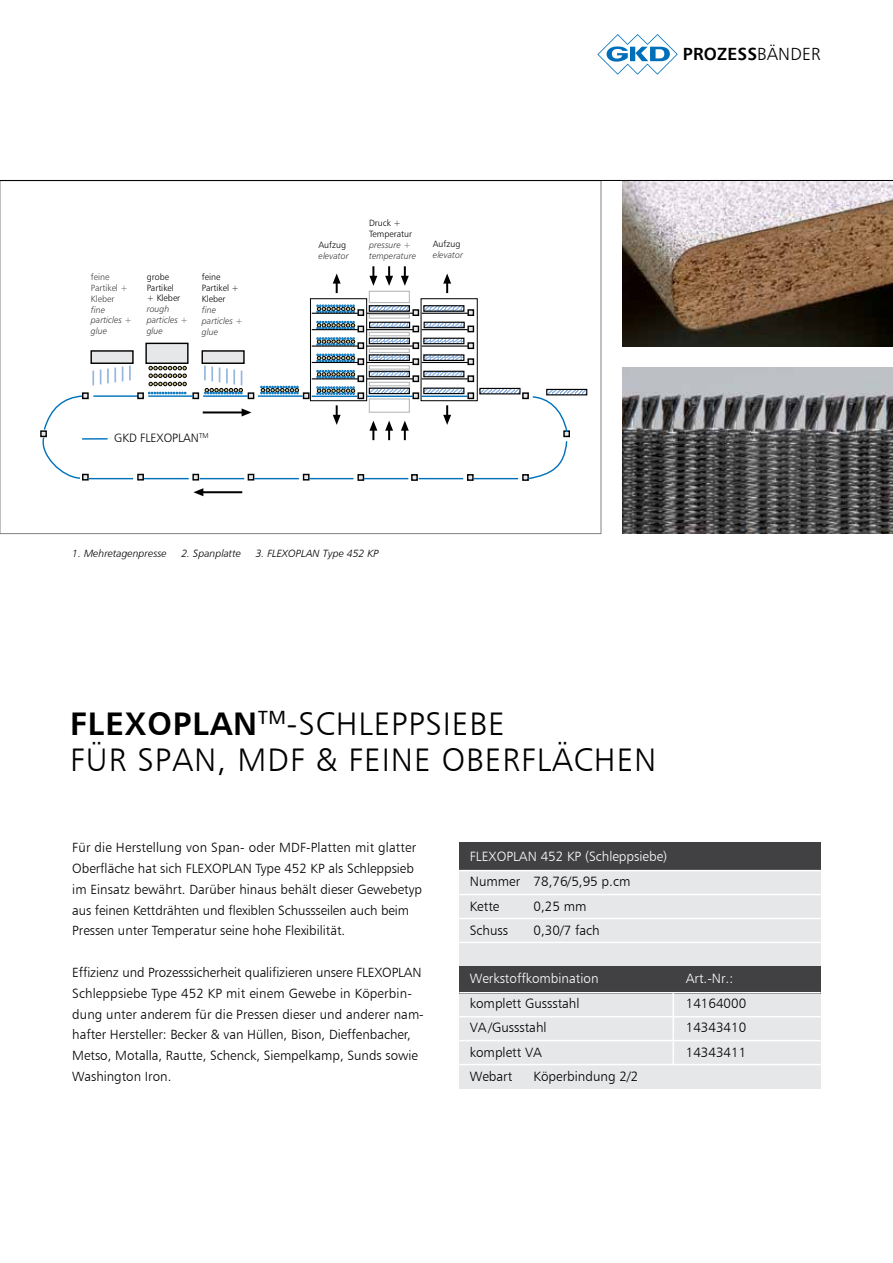
<style>
.page{position:relative;width:893px;height:1263px;background:#fff}
.page>*{position:absolute;margin:0;border:0;box-sizing:border-box;transform-origin:0 0}
.t1{font:32.7px/35.7px "Humanist 777 BT Light B";letter-spacing:.03em;color:#000}
.t2{font:17.55px "Humanist 777 BT Bold B";letter-spacing:.01em;color:#000}
.t3{font:13.5px/24.8px "Humanist 777 BT Light B";color:#000}
.t4{font:13.5px "Humanist 777 BT Light B";color:#fff}
.t5{font:13.35px/20.9px "Humanist 777 BT Light B";color:#000}
.t6{font:12px "Humanist 777 BT Light B";color:#000}
.t7{font:10.5px "Humanist 777 BT Light Italic B";color:#000}
.t8{font:9px/10.8px "Humanist 777 BT Light Italic B";color:#414042}
.t9{font:9px/10.8px "Humanist 777 BT Light B";color:#000}
.t10{font:9px/10.8px "Humanist 777 BT Light B";color:#414042}
.s1{font-family:"Humanist 777 BT Light B"}
.s2{font-family:"Humanist 777 BT Bold B"}
</style>
<div class="page">
<svg style="left:597px;top:34px;width:81px;height:41px"></svg>
<img style="left:623px;top:181px;width:270px;height:166px">
<div style="left:91px;top:351px;width:42px;height:12px;background:#e6e7e8"></div>
<div style="left:90px;top:350px;width:44px;height:14px;border:1px solid #000"></div>
<div style="left:202px;top:351px;width:42px;height:12px;background:#e6e7e8"></div>
<div style="left:202px;top:350px;width:43px;height:14px;border:1px solid #000"></div>
<div style="left:146px;top:343px;width:42px;height:20px;background:#e6e7e8"></div>
<div style="left:145px;top:343px;width:44px;height:21px;border:1px solid #000"></div>
<svg style="left:369px;top:266px;width:8px;height:20px"></svg>
<div style="left:310px;top:298px;width:57px;height:103px;border:1px solid #000"></div>
<svg style="left:385px;top:266px;width:8px;height:20px"></svg>
<svg style="left:401px;top:266px;width:8px;height:20px"></svg>
<svg style="left:333px;top:274px;width:8px;height:19px"></svg>
<svg style="left:443px;top:274px;width:8px;height:19px"></svg>
<svg style="left:425px;top:340px;width:37px;height:2px"></svg>
<div style="left:423px;top:338px;width:41px;height:6px;border:1px solid #000"></div>
<svg style="left:426px;top:324px;width:37px;height:2px"></svg>
<div style="left:424px;top:322px;width:41px;height:6px;border:1px solid #000"></div>
<svg style="left:425px;top:307px;width:37px;height:3px"></svg>
<div style="left:423px;top:305px;width:41px;height:7px;border:1px solid #000"></div>
<svg style="left:371px;top:340px;width:37px;height:2px"></svg>
<div style="left:369px;top:338px;width:41px;height:6px;border:1px solid #000"></div>
<svg style="left:371px;top:324px;width:37px;height:2px"></svg>
<div style="left:369px;top:322px;width:41px;height:6px;border:1px solid #000"></div>
<svg style="left:371px;top:307px;width:37px;height:3px"></svg>
<div style="left:369px;top:305px;width:41px;height:7px;border:1px solid #000"></div>
<hr style="left:369px;top:315px;width:40px;height:3px;background:#bfbfbf">
<div style="left:369px;top:314px;width:41px;height:5px;border:1px solid #b8babc"></div>
<div style="left:369px;top:291px;width:41px;height:12px;border:1px solid #b8babc"></div>
<div style="left:369px;top:332px;width:41px;height:4px;border:1px solid #b8babc"></div>
<hr style="left:369px;top:349px;width:40px;height:3px;background:#bfbfbf">
<div style="left:369px;top:348px;width:41px;height:5px;border:1px solid #b8babc"></div>
<div style="left:421px;top:298px;width:57px;height:103px;border:1px solid #000"></div>
<div style="left:563px;top:430px;width:7px;height:7px;border:1px solid #000"></div>
<div style="left:522px;top:474px;width:7px;height:7px;border:1px solid #000"></div>
<div style="left:467px;top:474px;width:7px;height:7px;border:1px solid #000"></div>
<div style="left:411px;top:474px;width:7px;height:7px;border:1px solid #000"></div>
<div style="left:357px;top:474px;width:7px;height:7px;border:1px solid #000"></div>
<div style="left:357px;top:342px;width:7px;height:7px;background:#e6e7e8;border:1px solid #000"></div>
<svg style="left:357px;top:326px;width:7px;height:6px"></svg>
<div style="left:357px;top:309px;width:7px;height:7px;background:#e6e7e8;border:1px solid #000"></div>
<svg style="left:569px;top:391px;width:16px;height:2px"></svg>
<div style="left:546px;top:389px;width:41px;height:6px;border:1px solid #000"></div>
<svg style="left:316px;top:305px;width:39px;height:8px"></svg>
<svg style="left:316px;top:321px;width:39px;height:8px"></svg>
<svg style="left:316px;top:337px;width:39px;height:8px"></svg>
<hr style="left:312px;top:313px;width:46px;height:1px;background:#000">
<hr style="left:312px;top:329px;width:46px;height:1px;background:#000">
<hr style="left:312px;top:345px;width:46px;height:2px;background:#000">
<hr style="left:203px;top:491px;width:39px;height:2px;background:#000">
<svg style="left:193px;top:488px;width:10px;height:8px"></svg>
<div style="left:412px;top:342px;width:7px;height:7px;background:#e6e7e8;border:1px solid #000"></div>
<svg style="left:412px;top:326px;width:7px;height:6px"></svg>
<div style="left:412px;top:309px;width:7px;height:7px;background:#e6e7e8;border:1px solid #000"></div>
<hr style="left:367px;top:313px;width:46px;height:1px;background:#000">
<hr style="left:367px;top:329px;width:46px;height:1px;background:#000">
<hr style="left:367px;top:345px;width:46px;height:2px;background:#000">
<div style="left:467px;top:342px;width:7px;height:7px;background:#e6e7e8;border:1px solid #000"></div>
<svg style="left:467px;top:326px;width:7px;height:6px"></svg>
<div style="left:467px;top:309px;width:7px;height:7px;background:#e6e7e8;border:1px solid #000"></div>
<hr style="left:422px;top:313px;width:46px;height:1px;background:#000">
<hr style="left:422px;top:329px;width:46px;height:1px;background:#000">
<hr style="left:422px;top:345px;width:46px;height:2px;background:#000">
<svg style="left:40px;top:354px;width:529px;height:126px"></svg>
<div style="left:82px;top:392px;width:7px;height:7px;background:#e6e7e8;border:1px solid #000"></div>
<div style="left:137px;top:392px;width:7px;height:7px;background:#e6e7e8;border:1px solid #000"></div>
<hr style="left:82px;top:438px;width:26px;height:2px;background:#0072bc">
<div style="left:459px;top:842px;width:362px;height:247px;background:#e6e7e8"></div>
<div style="left:459px;top:842px;width:362px;height:28px;background:#414042"></div>
<div style="left:459px;top:966px;width:362px;height:27px;background:#414042"></div>
<hr style="left:459px;top:870px;width:362px;height:1px;background:#fff">
<hr style="left:459px;top:894px;width:362px;height:1px;background:#fff">
<hr style="left:459px;top:918px;width:362px;height:1px;background:#fff">
<hr style="left:459px;top:942px;width:362px;height:1px;background:#fff">
<hr style="left:459px;top:992px;width:362px;height:1px;background:#fff">
<hr style="left:459px;top:1016px;width:362px;height:1px;background:#fff">
<hr style="left:459px;top:1040px;width:362px;height:1px;background:#fff">
<hr style="left:459px;top:1064px;width:362px;height:1px;background:#fff">
<hr style="left:673px;top:992px;width:1px;height:72px;background:#fff">
<img style="left:623px;top:368px;width:270px;height:166px">
<hr style="left:0;top:180px;width:893px;height:1px;background:#000">
<h2 class="t2" style="left:683px;top:43px;width:139px">PROZESS<span class="s1">BÄNDER</span></h2>
<p class="t10" style="left:91px;top:271px;width:39px">feine<br>Partikel +<br>Kleber</p>
<p class="t8" style="left:91px;top:304px;width:43px">fine particles + glue</p>
<p class="t9" style="left:147px;top:271px;width:35px">grobe<br>Partikel + Kleber</p>
<p class="t8" style="left:147px;top:304px;width:43px">rough particles + glue</p>
<p class="t9" style="left:202px;top:272px;width:39px">feine<br>Partikel +<br>Kleber</p>
<p class="t8" style="left:202px;top:304px;width:43px">fine particles + glue</p>
<p class="t6" style="left:114px;top:431px;width:96px">GKD FLEXOPLAN<sup>TM</sup></p>
<p class="t9" style="left:319px;top:239px;width:29px">Aufzug</p>
<p class="t8" style="left:319px;top:250px;width:32px">elevator</p>
<p class="t9" style="left:369px;top:217px;width:45px">Druck +<br>Temperatur</p>
<p class="t8" style="left:369px;top:239px;width:48px">pressure + temperature</p>
<p class="t9" style="left:433px;top:239px;width:29px">Aufzug</p>
<p class="t8" style="left:433px;top:250px;width:32px">elevator</p>
<p class="t7" style="left:72px;top:546px;width:96px">1. Mehretagenpresse</p>
<p class="t7" style="left:181px;top:546px;width:61px">2. Spanplatte</p>
<p class="t7" style="left:256px;top:546px;width:125px">3. FLEXOPLAN Type 452 KP</p>
<h1 class="t1" style="left:70px;top:705px;width:588px"><span class="s2">FLEXOPLAN</span><sup>TM</sup>-SCHLEPPSIEBE<br>FÜR SPAN, MDF &amp; FEINE OBERFLÄCHEN</h1>
<p class="t5" style="left:72px;top:837px;width:351px">Für die Herstellung von Span- oder MDF-Platten mit glatter Oberfläche hat sich FLEXOPLAN Type 452 KP als Schleppsieb im Einsatz bewährt. Darüber hinaus behält dieser Gewebetyp aus feinen Kettdrähten und flexiblen Schussseilen auch beim Pressen unter Temperatur seine hohe Flexibilität.</p>
<p class="t5" style="left:72px;top:962px;width:353px">Effizienz und Prozesssicherheit qualifizieren unsere FLEXOPLAN Schleppsiebe Type 452 KP mit einem Gewebe in Köperbin&shy;dung unter anderem für die Pressen dieser und anderer nam&shy;hafter Hersteller: Becker &amp; van Hüllen, Bison, Dieffenbacher, Metso, Motalla, Rautte, Schenck, Siempelkamp, Sunds sowie Washington Iron.</p>
<p class="t4" style="left:470px;top:848px;width:199px">FLEXOPLAN 452 KP (Schleppsiebe)</p>
<p class="t3" style="left:470px;top:869px;width:162px">Nummer 78,76/5,95 p.cm<br>Kette</p>
<p class="t3" style="left:534px;top:893px;width:55px">0,25 mm</p>
<p class="t3" style="left:470px;top:918px;width:40px">Schuss</p>
<p class="t3" style="left:534px;top:918px;width:68px">0,30/7 fach</p>
<p class="t4" style="left:470px;top:970px;width:130px">Werkstoffkombination</p>
<p class="t4" style="left:686px;top:970px;width:49px">Art.-Nr.:</p>
<p class="t3" style="left:470px;top:991px;width:111px">komplett Gussstahl</p>
<p class="t3" style="left:686px;top:991px;width:62px">14164000</p>
<p class="t3" style="left:470px;top:1015px;width:78px">VA/Gussstahl</p>
<p class="t3" style="left:686px;top:1015px;width:62px">14343410</p>
<p class="t3" style="left:470px;top:1039px;width:74px">komplett VA</p>
<p class="t3" style="left:686px;top:1039px;width:62px">14343411</p>
<p class="t3" style="left:470px;top:1064px;width:44px">Webart</p>
<p class="t3" style="left:534px;top:1064px;width:106px">Köperbindung 2/2</p>
</div>
